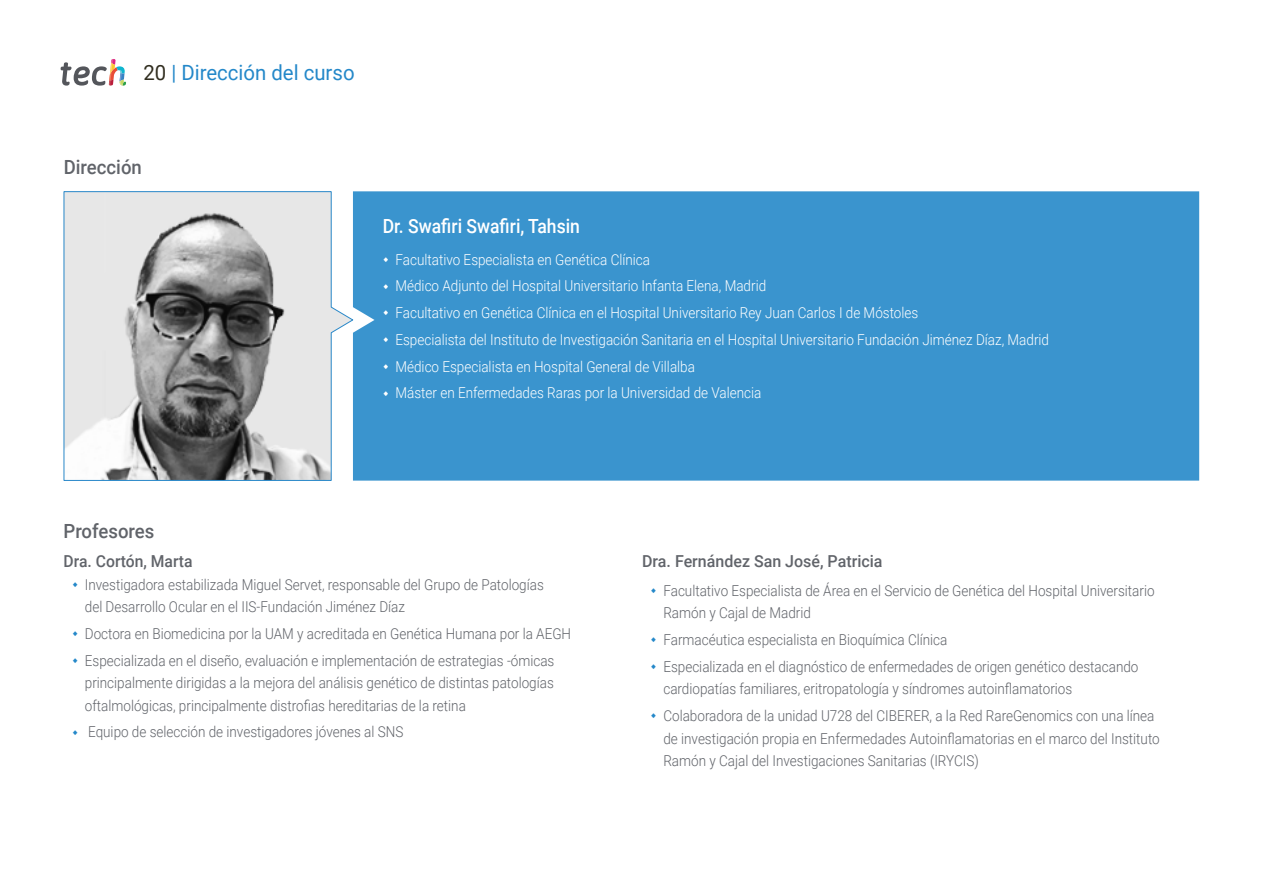
<style>
.page{position:relative;width:1263px;height:893px;background:#fff}
.page>*{position:absolute;margin:0;border:0;box-sizing:border-box;transform-origin:0 0}
.t1{font:21px "Roboto";color:#2488c9}
.t2{font:500 19.5px "Roboto";color:#fff;scale:.9 1}
.t3{font:500 19.5px "Roboto";color:#61646a;scale:.95 1}
.t4{font:500 16.5px "Roboto";color:#61646a}
.t5{font:500 16.5px "Roboto";color:#61646a;scale:.95 1}
.t6{font:300 15px/22.5px "Roboto";color:#61646a;scale:.9 1}
.t7{font:300 15px/26.7px "Roboto";color:#fff;scale:.9 1}
.s1{color:#312e20}
</style>
<div class="page">
<div style="left:354px;top:191px;width:845px;height:290px;background:#3a94ce"></div>
<svg style="left:61px;top:59px;width:65px;height:27px"></svg>
<svg style="left:63px;top:191px;width:291px;height:290px;background:#babcbd"></svg>
<svg style="left:384px;top:257px;width:4px;height:5px"></svg>
<svg style="left:384px;top:284px;width:4px;height:5px"></svg>
<svg style="left:384px;top:310px;width:4px;height:5px"></svg>
<svg style="left:384px;top:337px;width:4px;height:5px"></svg>
<svg style="left:384px;top:364px;width:4px;height:5px"></svg>
<svg style="left:384px;top:391px;width:4px;height:5px"></svg>
<h1 class="t1" style="left:144px;top:57px;width:213px"><span class="s1">20</span> | Dirección del curso</h1>
<h2 class="t3" style="left:64px;top:154px;width:84px">Dirección</h2>
<h2 class="t2" style="left:383px;top:212px;width:221px">Dr. Swafiri Swafiri, Tahsin</h2>
<p class="t7" style="left:395px;top:245px;width:728px">Facultativo Especialista en Genética Clínica<br>Médico Adjunto del Hospital Universitario Infanta Elena, Madrid<br>Facultativo en Genética Clínica en el Hospital Universitario Rey Juan Carlos I de Móstoles<br>Especialista del Instituto de Investigación Sanitaria en el Hospital Universitario Fundación Jiménez Díaz, Madrid Médico Especialista en Hospital General de Villalba<br>Máster en Enfermedades Raras por la Universidad de Valencia</p>
<h2 class="t3" style="left:64px;top:517px;width:97px">Profesores</h2>
<p class="t5" style="left:64px;top:550px;width:137px">Dra. Cortón, Marta</p>
<p class="t6" style="left:85px;top:572px;width:511px">Investigadora estabilizada Miguel Servet, responsable del Grupo de Patologías del Desarrollo Ocular en el IIS-Fundación Jiménez Díaz</p>
<p class="t6" style="left:85px;top:619px;width:542px;line-height:26.7px">Doctora en Biomedicina por la UAM y acreditada en Genética Humana por la AEGH<br>Especializada en el diseño, evaluación e implementación de estrategias -ómicas</p>
<p class="t6" style="left:85px;top:671px;width:523px">principalmente dirigidas a la mejora del análisis genético de distintas patologías oftalmológicas, principalmente distrofias hereditarias de la retina</p>
<p class="t6" style="left:88px;top:720px;width:352px">Equipo de selección de investigadores jóvenes al SNS</p>
<p class="t4" style="left:642px;top:550px;width:242px">Dra. Fernández San José, Patricia</p>
<p class="t6" style="left:663px;top:579px;width:547px">Facultativo Especialista de Área en el Servicio de Genética del Hospital Universitario<br>Ramón y Cajal de Madrid</p>
<p class="t6" style="left:663px;top:626px;width:529px;line-height:26.7px">Farmacéutica especialista en Bioquímica Clínica<br>Especializada en el diagnóstico de enfermedades de origen genético destacando</p>
<p class="t6" style="left:663px;top:675px;width:547px;line-height:26.7px">cardiopatías familiares, eritropatología y síndromes autoinflamatorios<br>Colaboradora de la unidad U728 del CIBERER, a la Red RareGenomics con una línea</p>
<p class="t6" style="left:663px;top:726px;width:553px">de investigación propia en Enfermedades Autoinflamatorias en el marco del Instituto<br>Ramón y Cajal del Investigaciones Sanitarias (IRYCIS)</p>
</div>
